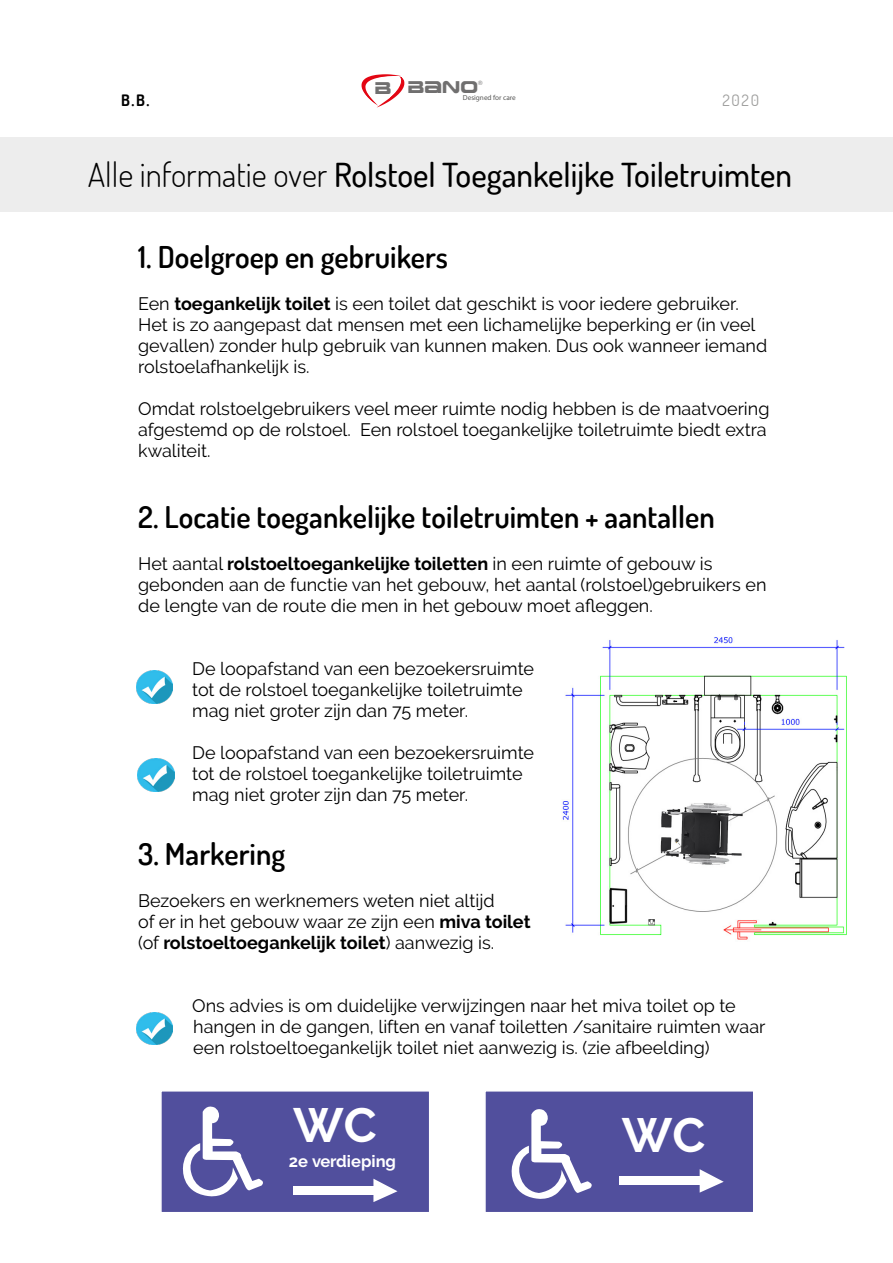
<style>
.page{position:relative;width:893px;height:1263px;background:#fff}
.page>*{position:absolute;margin:0;border:0;box-sizing:border-box;transform-origin:0 0}
.t1{font:700 48px "Raleway";color:#fff}
.t2{font:500 33px "Dosis";color:#000}
.t3{font:600 30px "Dosis";color:#000}
.t4{font:18px/21px "Raleway";color:#000}
.t5{font:16.8px "Earth Normal";color:#706f6f}
.t6{font:700 16.5px "Raleway";color:#fff}
.t7{font:700 15.75px "Dosis";color:#000}
.t8{font:15.75px "Dosis";color:#9d9d9c}
.t9{font:7.2px "Myriad Pro";color:#575756}
.t10{font:6px "Helvetica";color:#706f6f}
.s1{font-weight:300}
.s2{font-weight:700}
</style>
<div class="page">
<svg style="left:361px;top:74px;width:44px;height:34px"></svg>
<img style="left:562px;top:637px;width:285px;height:303px">
<div style="left:0;top:137px;width:893px;height:75px;background:#ededed"></div>
<div style="left:160px;top:1090px;width:270px;height:123px;background:#514f9d;border:2px solid #fff"></div>
<svg style="left:183px;top:1106px;width:80px;height:91px"></svg>
<div style="left:293px;top:1186px;width:84px;height:9px;background:#fff"></div>
<svg style="left:373px;top:1179px;width:24px;height:23px"></svg>
<div style="left:484px;top:1090px;width:270px;height:123px;background:#514f9d;border:2px solid #fff"></div>
<svg style="left:511px;top:1109px;width:81px;height:90px"></svg>
<div style="left:619px;top:1176px;width:85px;height:9px;background:#fff"></div>
<svg style="left:700px;top:1169px;width:24px;height:23px"></svg>
<img style="left:136px;top:670px;width:36px;height:33px">
<img style="left:138px;top:758px;width:36px;height:33px">
<img style="left:136px;top:1012px;width:36px;height:33px">
<p class="t5" style="left:375px;top:76px;width:105px">B BANO</p>
<p class="t10" style="left:478px;top:78px;width:6px">®</p>
<p class="t9" style="left:463px;top:93px;width:54px">Designed for care</p>
<p class="t7" style="left:121px;top:90px;width:30px">B.B.</p>
<p class="t8" style="left:723px;top:90px;width:38px">2020</p>
<h2 class="t2" style="left:88px;top:153px;width:706px"><span class="s1">Alle informatie over</span> Rolstoel Toegankelijke Toiletruimten</h2>
<h3 class="t3" style="left:138px;top:237px;width:311px">1. Doelgroep en gebruikers</h3>
<p class="t4" style="left:138px;top:293px;width:630px">Een <span class="s2">toegankelijk toilet</span> is een toilet dat geschikt is voor iedere gebruiker.<br>Het is zo aangepast dat mensen met een lichamelijke beperking er (in veel gevallen) zonder hulp gebruik van kunnen maken. Dus ook wanneer iemand rolstoelafhankelijk is.</p>
<p class="t4" style="left:138px;top:398px;width:633px">Omdat rolstoelgebruikers veel meer ruimte nodig hebben is de maatvoering afgestemd op de rolstoel. Een rolstoel toegankelijke toiletruimte biedt extra kwaliteit.</p>
<h3 class="t3" style="left:138px;top:497px;width:578px">2. Locatie toegankelijke toiletruimten + aantallen</h3>
<p class="t4" style="left:138px;top:553px;width:630px">Het aantal <span class="s2">rolstoeltoegankelijke toiletten</span> in een ruimte of gebouw is gebonden aan de functie van het gebouw, het aantal (rolstoel)gebruikers en de lengte van de route die men in het gebouw moet afleggen.</p>
<p class="t4" style="left:192px;top:658px;width:343px">De loopafstand van een bezoekersruimte tot de rolstoel toegankelijke toiletruimte mag niet groter zijn dan 75 meter.</p>
<p class="t4" style="left:192px;top:742px;width:343px">De loopafstand van een bezoekersruimte tot de rolstoel toegankelijke toiletruimte mag niet groter zijn dan 75 meter.</p>
<h3 class="t3" style="left:138px;top:834px;width:149px">3. Markering</h3>
<p class="t4" style="left:138px;top:890px;width:394px">Bezoekers en werknemers weten niet altijd<br>of er in het gebouw waar ze zijn een <span class="s2">miva toilet </span>(of <span class="s2">rolstoeltoegankelijk toilet</span>) aanwezig is.</p>
<p class="t4" style="left:192px;top:995px;width:575px">Ons advies is om duidelijke verwijzingen naar het miva toilet op te hangen in de gangen, liften en vanaf toiletten /sanitaire ruimten waar een rolstoeltoegankelijk toilet niet aanwezig is. (zie afbeelding)</p>
<h1 class="t1" style="left:293px;top:1097px;width:85px">WC</h1>
<p class="t6" style="left:289px;top:1152px;width:109px">2e verdieping</p>
<h1 class="t1" style="left:622px;top:1108px;width:85px">WC</h1>
</div>
